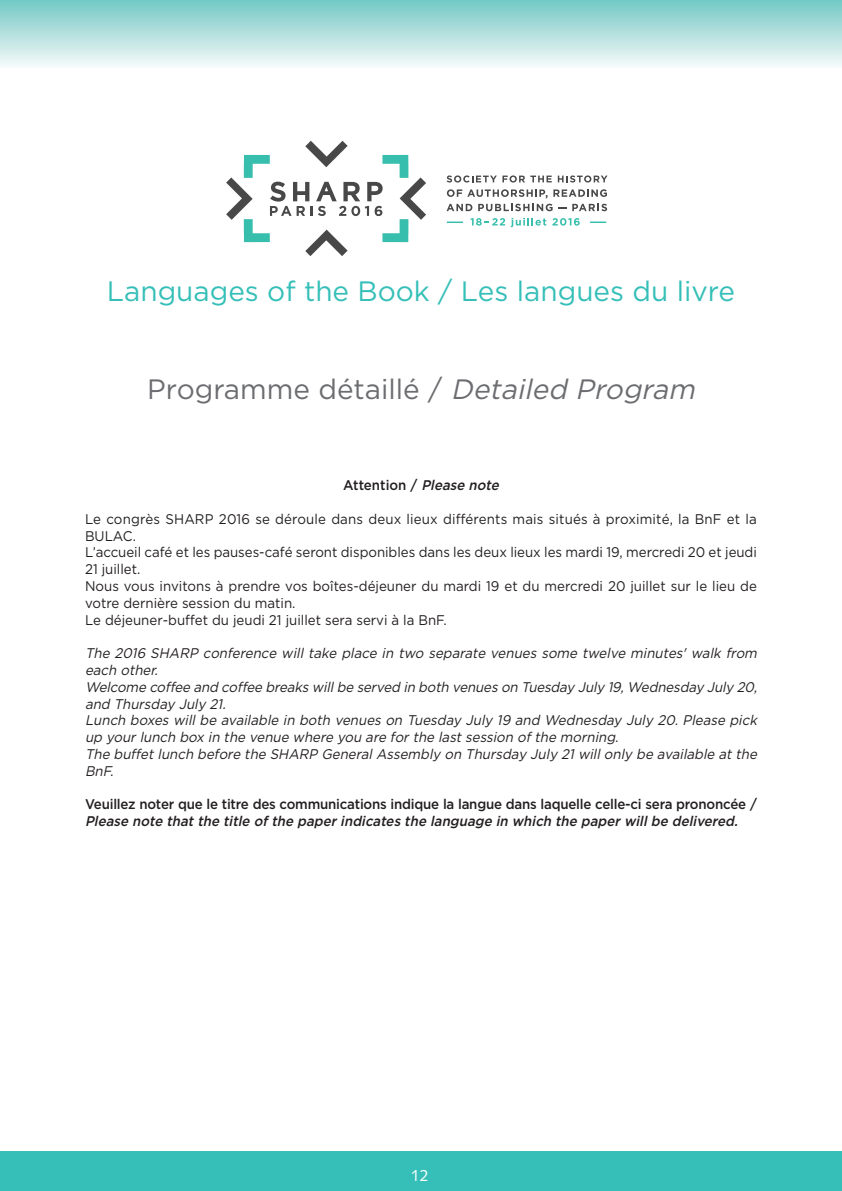
<style>
.page{position:relative;width:842px;height:1191px;background:#fff}
.page>*{position:absolute;margin:0;border:0;box-sizing:border-box;transform-origin:0 0}
.t1{font:28px "Gotham";color:#35bfb8}
.t2{font:28px "Gotham";color:#6c6d70}
.t3{font:16px "Syntax";color:#fff}
.t4{font:italic 14px/16.8px "Gotham";letter-spacing:-.01em;color:#231f20;scale:.95 1}
.t5{font:14px/16.8px "Gotham";color:#231f20;scale:.95 1}
.t6{font:500 14px "Gotham";letter-spacing:-.015em;color:#231f20;scale:.95 1}
.t7{font:italic 500 14px "Gotham";color:#231f20;scale:.95 1}
.s1{font-style:italic}
</style>
<div class="page">
<div style="left:0;top:0;width:842px;height:68px;background:linear-gradient(to bottom,#73c8c4,#f5f9f9)"></div>
<div style="left:0;top:1151px;width:842px;height:40px;background:#35bfb8"></div>
<svg style="left:226px;top:141px;width:200px;height:115px"></svg>
<svg style="left:447px;top:175px;width:105px;height:7px"></svg>
<svg style="left:558px;top:175px;width:49px;height:7px"></svg>
<svg style="left:447px;top:189px;width:100px;height:9px"></svg>
<svg style="left:553px;top:189px;width:54px;height:8px"></svg>
<svg style="left:447px;top:204px;width:25px;height:7px"></svg>
<svg style="left:478px;top:204px;width:88px;height:7px"></svg>
<svg style="left:572px;top:204px;width:35px;height:7px"></svg>
<svg style="left:470px;top:218px;width:35px;height:8px"></svg>
<svg style="left:511px;top:218px;width:35px;height:9px"></svg>
<svg style="left:552px;top:218px;width:28px;height:8px"></svg>
<svg style="left:590px;top:221px;width:16px;height:2px"></svg>
<svg style="left:447px;top:221px;width:16px;height:2px"></svg>
<h1 class="t1" style="left:107px;top:275px;width:630px">Languages of the Book / Les langues du livre</h1>
<h1 class="t2" style="left:147px;top:373px;width:553px">Programme détaillé / <span class="s1">Detailed Program</span></h1>
<p class="t6" style="left:343px;top:477px;width:168px">Attention / <span class="s1">Please note</span></p>
<p class="t5" style="left:85px;top:510px;width:709px">Le congrès SHARP 2016 se déroule dans deux lieux différents mais situés à proximité, la BnF et la BULAC.<br>L’accueil café et les pauses-café seront disponibles dans les deux lieux les mardi 19, mercredi 20 et jeudi 21 juillet.<br>Nous vous invitons à prendre vos boîtes-déjeuner du mardi 19 et du mercredi 20 juillet sur le lieu de votre dernière session du matin.<br>Le déjeuner-buffet du jeudi 21 juillet sera servi à la BnF.</p>
<p class="t4" style="left:85px;top:645px;width:711px">The 2016 SHARP conference will take place in two separate venues some twelve minutes' walk from each other.<br>Welcome coffee and coffee breaks will be served in both venues on Tuesday July 19, Wednesday July 20, and Thursday July 21.<br>Lunch boxes will be available in both venues on Tuesday July 19 and Wednesday July 20. Please pick up your lunch box in the venue where you are for the last session of the morning.<br>The buffet lunch before the SHARP General Assembly on Thursday July 21 will only be available at the BnF.</p>
<p class="t6" style="left:85px;top:796px;width:709px">Veuillez noter que le titre des communications indique la langue dans laquelle celle-ci sera prononcée /</p>
<p class="t7" style="left:85px;top:813px;width:691px">Please note that the title of the paper indicates the language in which the paper will be delivered.</p>
<p class="t3" style="left:411px;top:1168px;width:19px">12</p>
</div>
